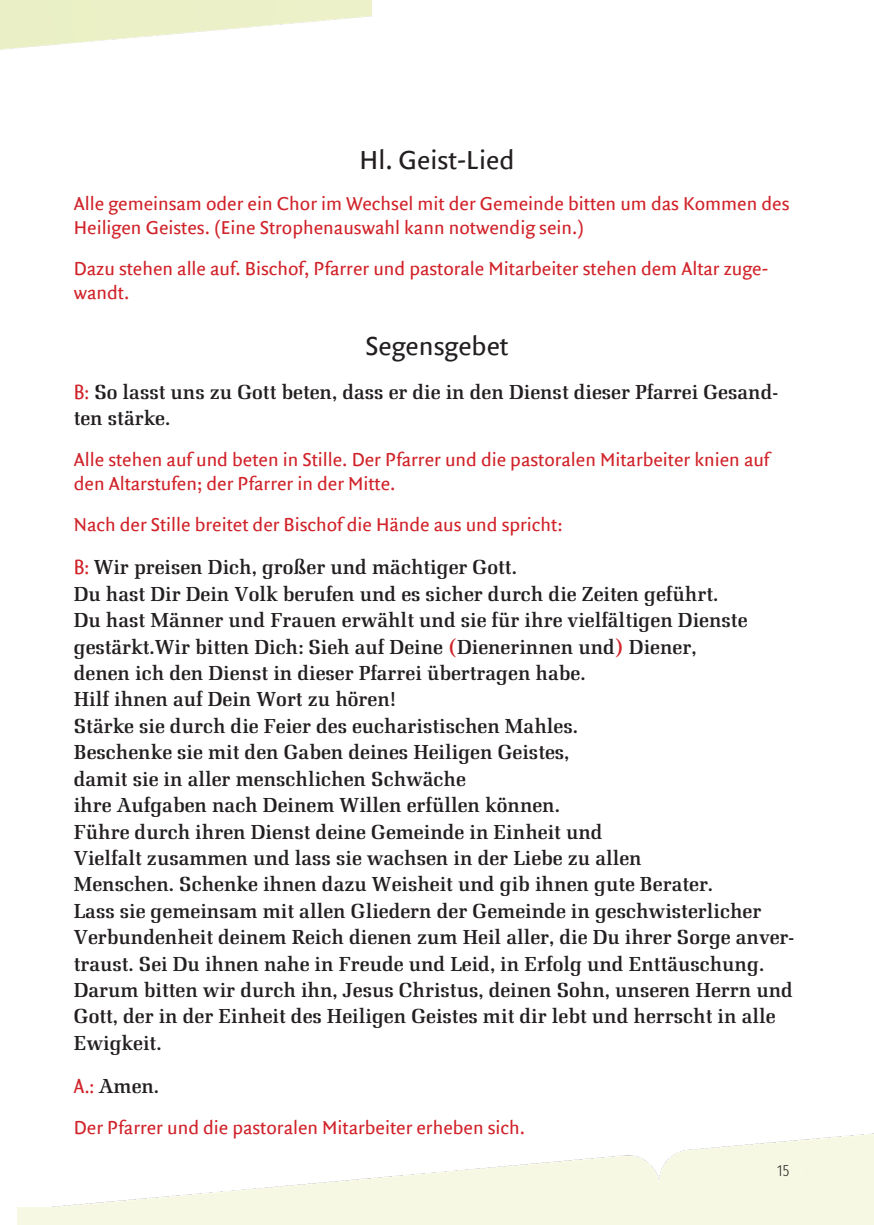
<style>
.page{position:relative;width:874px;height:1225px;background:#fff}
.page>*{position:absolute;margin:0;border:0;box-sizing:border-box;transform-origin:0 0}
.Rituale-Überschrift{font:28px "FF Quadraat Sans Pro";color:#231f20}
.Redetext_des_Bischof{font:700 22px/26.4px "Adamas Retro";color:#231f20}
.Rubriken{font:20px/24px "FF Quadraat Sans Pro";color:#d1232a}
.t1{font:300 extra-condensed 16px "Fira Sans";color:#231f20}
.s1{font-family:"FF Quadraat Sans Pro";font-weight:400;font-stretch:condensed;color:#d1232a}
.s2{color:#d1232a}
</style>
<div class="page">
<img style="left:17px;top:1133px;width:856px;height:75px">
<div style="left:17px;top:1208px;width:856px;height:17px;background:#f6f8e3"></div>
<p class="Rituale-Überschrift" style="left:359px;top:140px;width:156px">Hl. Geist-Lied</p>
<p class="Rubriken" style="left:74px;top:191px;width:716px">Alle gemeinsam oder ein Chor im Wechsel mit der Gemeinde bitten um das Kommen des<br>Heiligen Geistes. (Eine Strophenauswahl kann notwendig sein.)</p>
<p class="Rubriken" style="left:74px;top:256px;width:695px">Dazu stehen alle auf. Bischof, Pfarrer und pastorale Mitarbeiter stehen dem Altar zuge&shy;wandt.</p>
<p class="Rituale-Überschrift" style="left:365px;top:326px;width:145px">Segensgebet</p>
<p class="Redetext_des_Bischof" style="left:74px;top:379px;width:705px"><span class="s1">B:</span> So lasst uns zu Gott beten, dass er die in den Dienst dieser Pfarrei Gesand&shy;ten stärke.</p>
<p class="Rubriken" style="left:74px;top:447px;width:696px">Alle stehen auf und beten in Stille. Der Pfarrer und die pastoralen Mitarbeiter knien auf den Altarstufen; der Pfarrer in der Mitte.</p>
<p class="Rubriken" style="left:74px;top:512px;width:490px">Nach der Stille breitet der Bischof die Hände aus und spricht:</p>
<p class="Redetext_des_Bischof" style="left:74px;top:555px;width:721px"><span class="s1">B:</span> Wir preisen Dich, großer und mächtiger Gott.<br>Du hast Dir Dein Volk berufen und es sicher durch die Zeiten geführt.<br>Du hast Männer und Frauen erwählt und sie für ihre vielfältigen Dienste gestärkt.Wir bitten Dich: Sieh auf Deine <span class="s2">(</span>Dienerinnen und<span class="s2">)</span> Diener,<br>denen ich den Dienst in dieser Pfarrei übertragen habe.<br>Hilf ihnen auf Dein Wort zu hören!<br>Stärke sie durch die Feier des eucharistischen Mahles.<br>Beschenke sie mit den Gaben deines Heiligen Geistes,<br>damit sie in aller menschlichen Schwäche<br>ihre Aufgaben nach Deinem Willen erfüllen können.<br>Führe durch ihren Dienst deine Gemeinde in Einheit und<br>Vielfalt zusammen und lass sie wachsen in der Liebe zu allen<br>Menschen. Schenke ihnen dazu Weisheit und gib ihnen gute Berater.<br>Lass sie gemeinsam mit allen Gliedern der Gemeinde in geschwisterlicher Verbundenheit deinem Reich dienen zum Heil aller, die Du ihrer Sorge anver&shy;traust. Sei Du ihnen nahe in Freude und Leid, in Erfolg und Enttäuschung.<br>Darum bitten wir durch ihn, Jesus Christus, deinen Sohn, unseren Herrn und Gott, der in der Einheit des Heiligen Geistes mit dir lebt und herrscht in alle Ewigkeit.</p>
<p class="Redetext_des_Bischof" style="left:74px;top:1073px;width:87px"><span class="s1">A.:</span> Amen.</p>
<p class="Rubriken" style="left:74px;top:1115px;width:452px">Der Pfarrer und die pastoralen Mitarbeiter erheben sich.</p>
<p class="t1" style="left:776px;top:1159px;width:13px">15</p>
</div>
